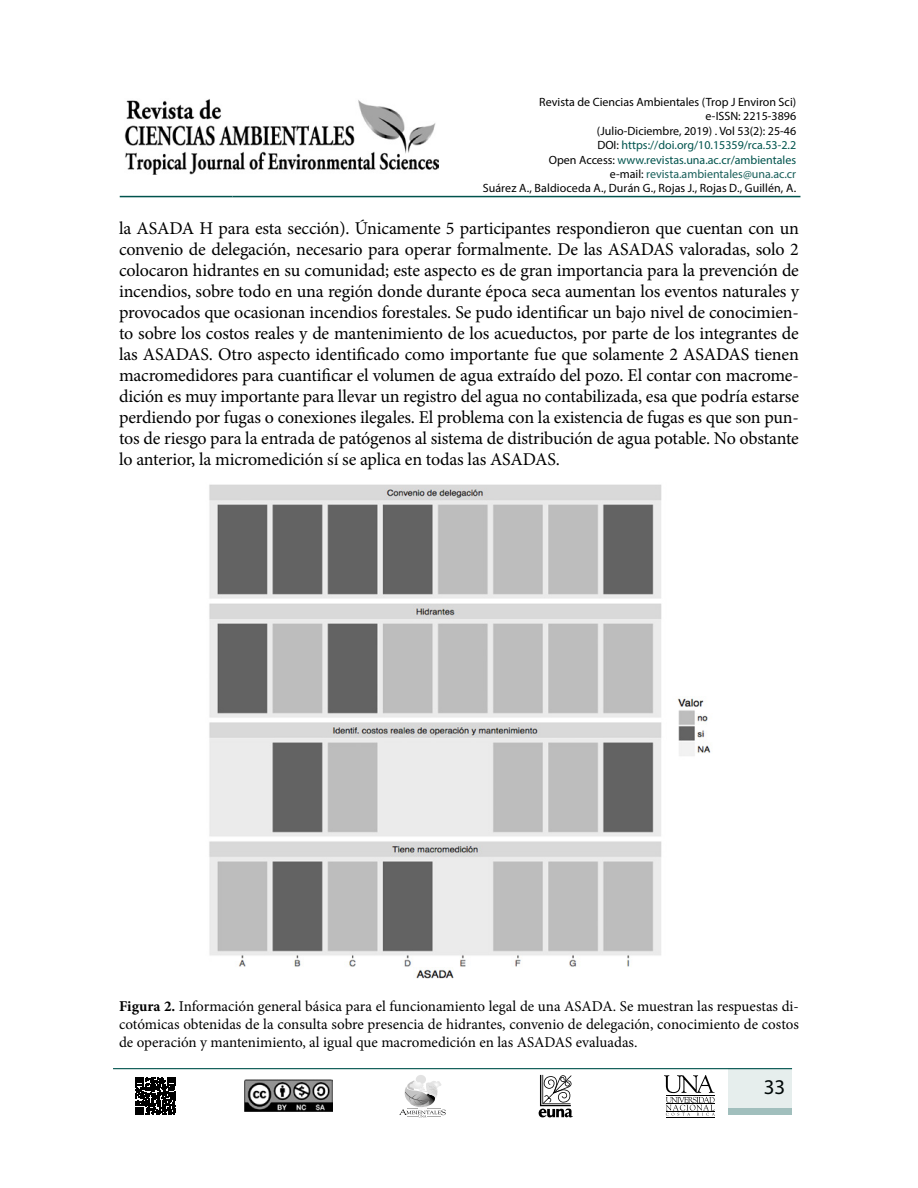
<style>
.page{position:relative;width:918px;height:1188px;background:#fff}
.page>*{position:absolute;margin:0;border:0;box-sizing:border-box;transform-origin:0 0}
.t1{font:21px "Myriad Pro";color:#000}
.t2{font:18px/21px "Minion Pro";letter-spacing:-.01em;color:#000;text-align:justify}
.t3{font:15px/18px "Minion Pro";color:#000;text-align:justify}
.t4{font:12px/14.4px "Myriad Pro";color:#000;text-align:right}
.s1{color:#00534d}
.s2{color:#195f5a}
.s3{font-weight:700}
</style>
<div class="page">
<hr style="left:120px;top:196px;width:113px;height:1px;background:#00534d">
<hr style="left:233px;top:196px;width:567px;height:1px;background:#00534d">
<svg style="left:135px;top:1077px;width:41px;height:38px"></svg>
<svg style="left:539px;top:1075px;width:34px;height:42px"></svg>
<div style="left:416px;top:1075px;width:10px;height:9px;background:#e2e2e2;border-radius:50%"></div>
<svg style="left:399px;top:1081px;width:47px;height:36px"></svg>
<hr style="left:666px;top:1117px;width:48px;height:1px;background:#000">
<svg style="left:664px;top:1075px;width:51px;height:41px"></svg>
<hr style="left:113px;top:1068px;width:679px;height:1px;background:#00534d">
<div style="left:729px;top:1068px;width:63px;height:46px;background:#e6eeed"></div>
<div style="left:729px;top:1108px;width:63px;height:6px;background:#a1bfbd"></div>
<img style="left:124px;top:99px;width:314px;height:76px">
<img style="left:244px;top:1080px;width:89px;height:31px">
<img style="left:209px;top:484px;width:502px;height:495px">
<p class="t4" style="left:483px;top:95px;width:315px">Revista de Ciencias Ambientales (Trop J Environ Sci)<br>e-ISSN: 2215-3896<br>(Julio-Diciembre, 2019) . Vol 53(2): 25-46<br>DOI: <span class="s1">https://doi.org/10.15359/rca.53-2.2<br></span>Open Access: <span class="s1">www.revistas.una.ac.cr/ambientales<br></span>e-mail: <span class="s2">revista.ambientales@una.ac.cr<br></span>Suárez A., Baldioceda A., Durán G., Rojas J., Rojas D., Guillén, A.</p>
<p class="t2" style="left:119px;top:218px;width:681px">la ASADA H para esta sección). Únicamente 5 participantes respondieron que cuentan con un convenio de delegación, necesario para operar formalmente. De las ASADAS valoradas, solo 2 colocaron hidrantes en su comunidad; este aspecto es de gran importancia para la prevención de incendios, sobre todo en una región donde durante época seca aumentan los eventos naturales y provocados que ocasionan incendios forestales. Se pudo identificar un bajo nivel de conocimien&shy;to sobre los costos reales y de mantenimiento de los acueductos, por parte de los integrantes de las ASADAS. Otro aspecto identificado como importante fue que solamente 2 ASADAS tienen macromedidores para cuantificar el volumen de agua extraído del pozo. El contar con macrome&shy;dición es muy importante para llevar un registro del agua no contabilizada, esa que podría estarse perdiendo por fugas o conexiones ilegales. El problema con la existencia de fugas es que son pun&shy;tos de riesgo para la entrada de patógenos al sistema de distribución de agua potable. No obstante lo anterior, la micromedición sí se aplica en todas las ASADAS.</p>
<p class="t3" style="left:119px;top:997px;width:681px"><span class="s3">Figura 2.</span> Información general básica para el funcionamiento legal de una ASADA. Se muestran las respuestas di&shy;cotómicas obtenidas de la consulta sobre presencia de hidrantes, convenio de delegación, conocimiento de costos de operación y mantenimiento, al igual que macromedición en las ASADAS evaluadas.</p>
<p class="t1" style="left:764px;top:1074px;width:23px">33</p>
</div>
